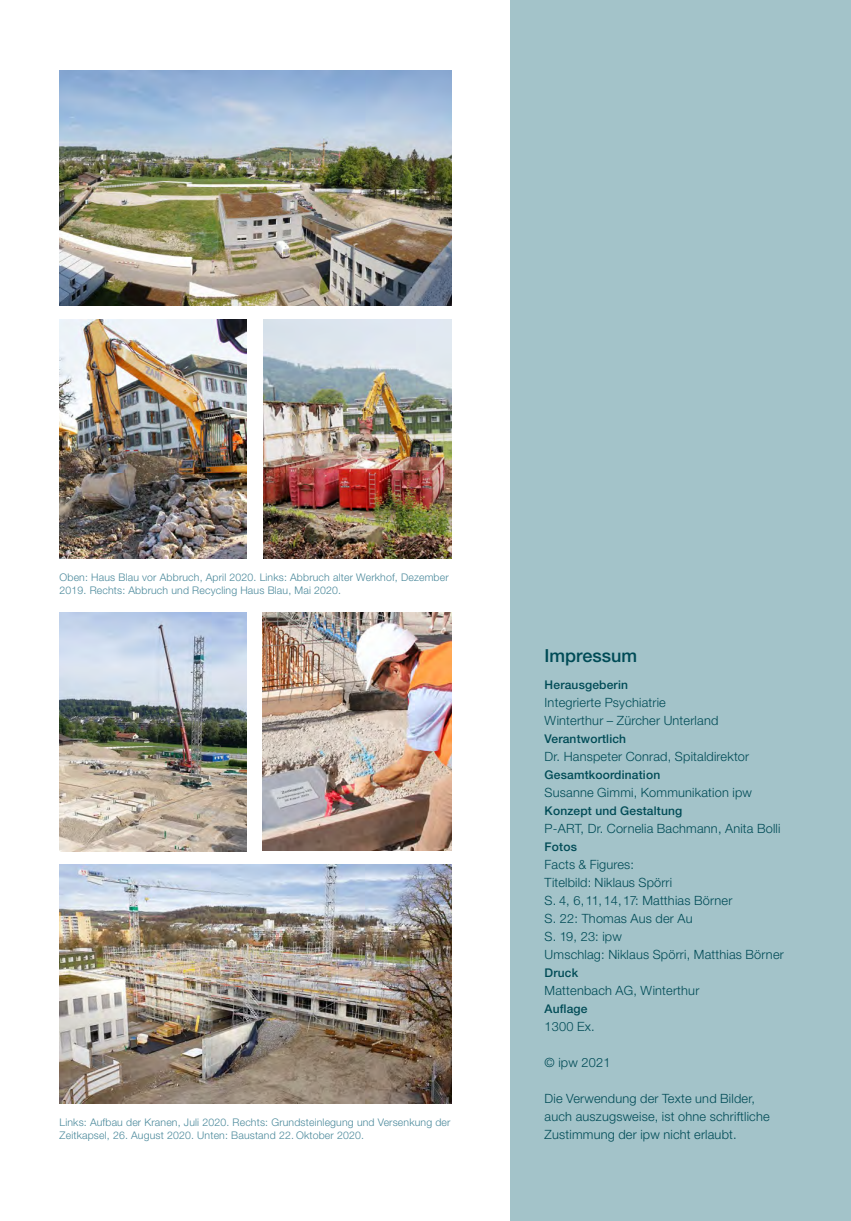
<style>
.page{position:relative;width:851px;height:1221px;background:#fff}
.page>*{position:absolute;margin:0;border:0;box-sizing:border-box;transform-origin:0 0}
.t1{font:500 18px "Helvetica Neue LT Std";color:#004b56}
.t2{font:300 12.75px/18px "Helvetica Neue LT Std";letter-spacing:.015em;color:#004b56}
.t3{font:500 12px "Helvetica Neue LT Std";letter-spacing:.015em;color:#004b56}
.t4{font:300 10.5px/13.5px "Helvetica Neue LT Std";letter-spacing:.015em;color:#4b899b}
</style>
<div class="page">
<div style="left:510px;top:0;width:340px;height:1220px;background:#a3c3c9"></div>
<img style="left:60px;top:70px;width:391px;height:235px">
<img style="left:264px;top:320px;width:187px;height:238px">
<img style="left:60px;top:320px;width:187px;height:238px">
<img style="left:60px;top:612px;width:187px;height:239px">
<img style="left:263px;top:612px;width:188px;height:238px">
<img style="left:59px;top:864px;width:392px;height:239px">
<p class="t4" style="left:60px;top:570px;width:390px">Oben: Haus Blau vor Abbruch, April 2020. Links: Abbruch alter Werkhof, Dezember<br>2019. Rechts: Abbruch und Recycling Haus Blau, Mai 2020.</p>
<p class="t4" style="left:60px;top:1114px;width:392px">Links: Aufbau der Kranen, Juli 2020. Rechts: Grundsteinlegung und Versenkung der<br>Zeitkapsel, 26. August 2020. Unten: Baustand 22. Oktober 2020.</p>
<h1 class="t1" style="left:544px;top:644px;width:94px">Impressum</h1>
<p class="t3" style="left:544px;top:677px;width:85px">Herausgeberin</p>
<p class="t2" style="left:544px;top:693px;width:175px">Integrierte Psychiatrie<br>Winterthur – Zürcher Unterland</p>
<p class="t3" style="left:544px;top:731px;width:83px">Verantwortlich</p>
<p class="t2" style="left:544px;top:747px;width:206px">Dr. Hanspeter Conrad, Spitaldirektor</p>
<p class="t3" style="left:544px;top:767px;width:117px">Gesamtkoordination</p>
<p class="t2" style="left:544px;top:783px;width:209px">Susanne Gimmi, Kommunikation ipw</p>
<p class="t3" style="left:544px;top:803px;width:139px">Konzept und Gestaltung</p>
<p class="t2" style="left:544px;top:819px;width:237px">P-ART, Dr. Cornelia Bachmann, Anita Bolli</p>
<p class="t3" style="left:544px;top:839px;width:34px">Fotos</p>
<p class="t2" style="left:544px;top:855px;width:241px">Facts &amp; Figures:<br>Titelbild: Niklaus Spörri<br>S. 4, 6, 11, 14, 17: Matthias Börner<br>S. 22: Thomas Aus der Au<br>S. 19, 23: ipw<br>Umschlag: Niklaus Spörri, Matthias Börner</p>
<p class="t3" style="left:544px;top:965px;width:35px">Druck</p>
<p class="t2" style="left:544px;top:981px;width:156px">Mattenbach AG, Winterthur</p>
<p class="t3" style="left:544px;top:1001px;width:44px">Auflage</p>
<p class="t2" style="left:544px;top:1017px;width:52px">1300 Ex.</p>
<p class="t2" style="left:544px;top:1053px;width:67px">© ipw 2021</p>
<p class="t2" style="left:544px;top:1089px;width:226px">Die Verwendung der Texte und Bilder, auch auszugsweise, ist ohne schriftliche<br>Zustimmung der ipw nicht erlaubt.</p>
</div>
